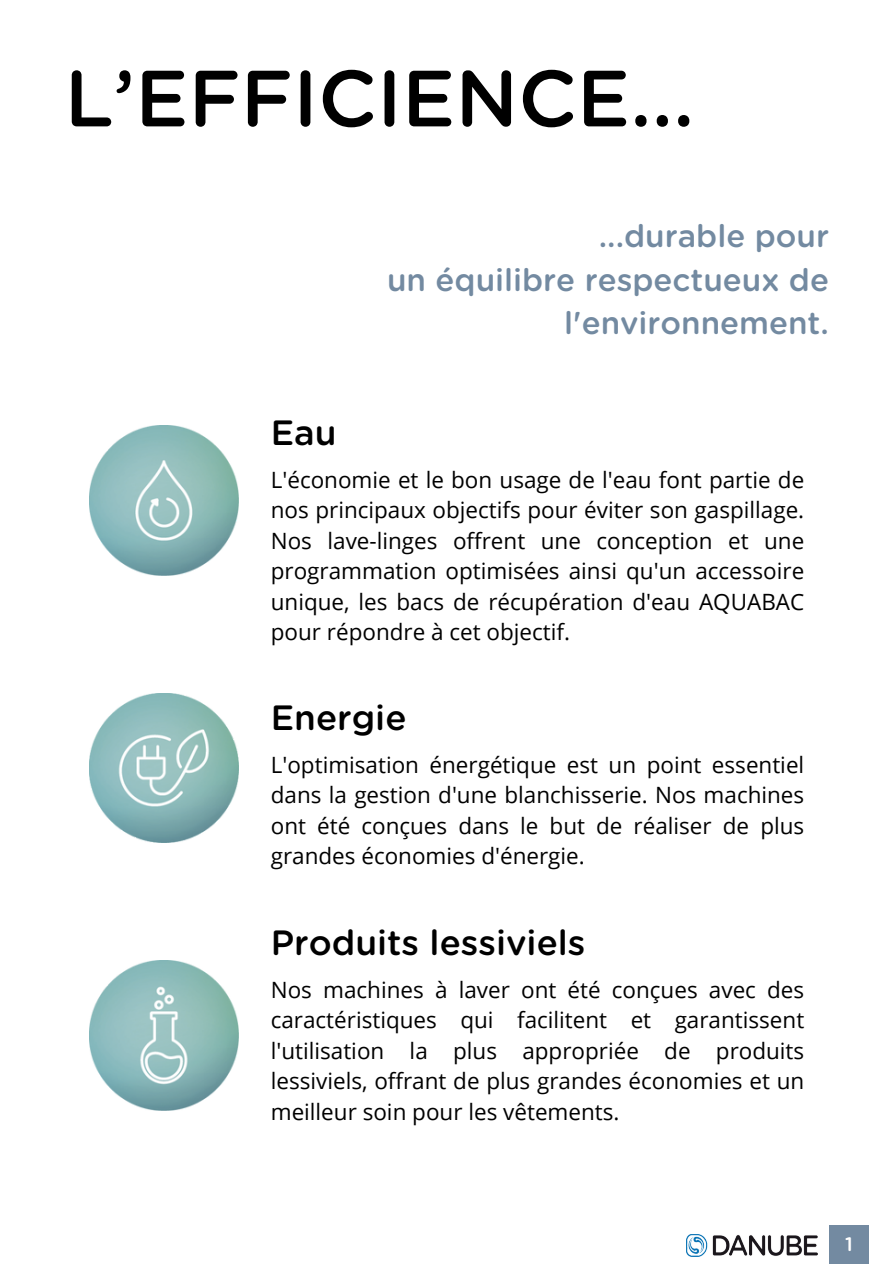
<style>
.page{position:relative;width:894px;height:1264px;background:#fff}
.page>*{position:absolute;margin:0;border:0;box-sizing:border-box;transform-origin:0 0}
.t1{font:500 79.5px "Gotham Rounded";color:#000}
.t2{font:500 35.1px "Gotham Rounded";color:#000}
.t3{font:500 31.5px/43.8px "Gotham Rounded";color:#738aa1;text-align:right}
.t4{font:22.5px/30.5px "Open Sans";color:#000;text-align:justify}
.t5{font:500 19.5px "Gotham Rounded";color:#fff}
</style>
<div class="page">
<img style="left:89px;top:425px;width:150px;height:150px">
<img style="left:89px;top:693px;width:150px;height:149px">
<img style="left:89px;top:960px;width:150px;height:149px">
<div style="left:828px;top:1225px;width:40px;height:38px;background:#738aa1"></div>
<img style="left:686px;top:1234px;width:130px;height:21px">
<p class="t1" style="left:65px;top:63px;width:631px">L’EFFICIENCE...</p>
<p class="t3" style="left:387px;top:215px;width:443px">...durable pour<br>un équilibre respectueux de l'environnement.</p>
<h3 class="t2" style="left:271px;top:416px;width:67px">Eau</h3>
<p class="t4" style="left:271px;top:463px;width:535px">L'économie et le bon usage de l'eau font partie de nos principaux objectifs pour éviter son gaspillage.<br>Nos lave-linges offrent une conception et une programmation optimisées ainsi qu'un accessoire unique, les bacs de récupération d'eau AQUABAC pour répondre à cet objectif.</p>
<p class="t2" style="left:271px;top:701px;width:137px">Energie</p>
<p class="t4" style="left:271px;top:748px;width:535px">L'optimisation énergétique est un point essentiel dans la gestion d'une blanchisserie. Nos machines ont été conçues dans le but de réaliser de plus grandes économies d'énergie.</p>
<p class="t2" style="left:271px;top:926px;width:316px">Produits lessiviels</p>
<p class="t4" style="left:271px;top:973px;width:535px">Nos machines à laver ont été conçues avec des caractéristiques qui facilitent et garantissent l'utilisation la plus appropriée de produits lessiviels, offrant de plus grandes économies et un meilleur soin pour les vêtements.</p>
<h2 class="t5" style="left:844px;top:1235px;width:9px">1</h2>
</div>
